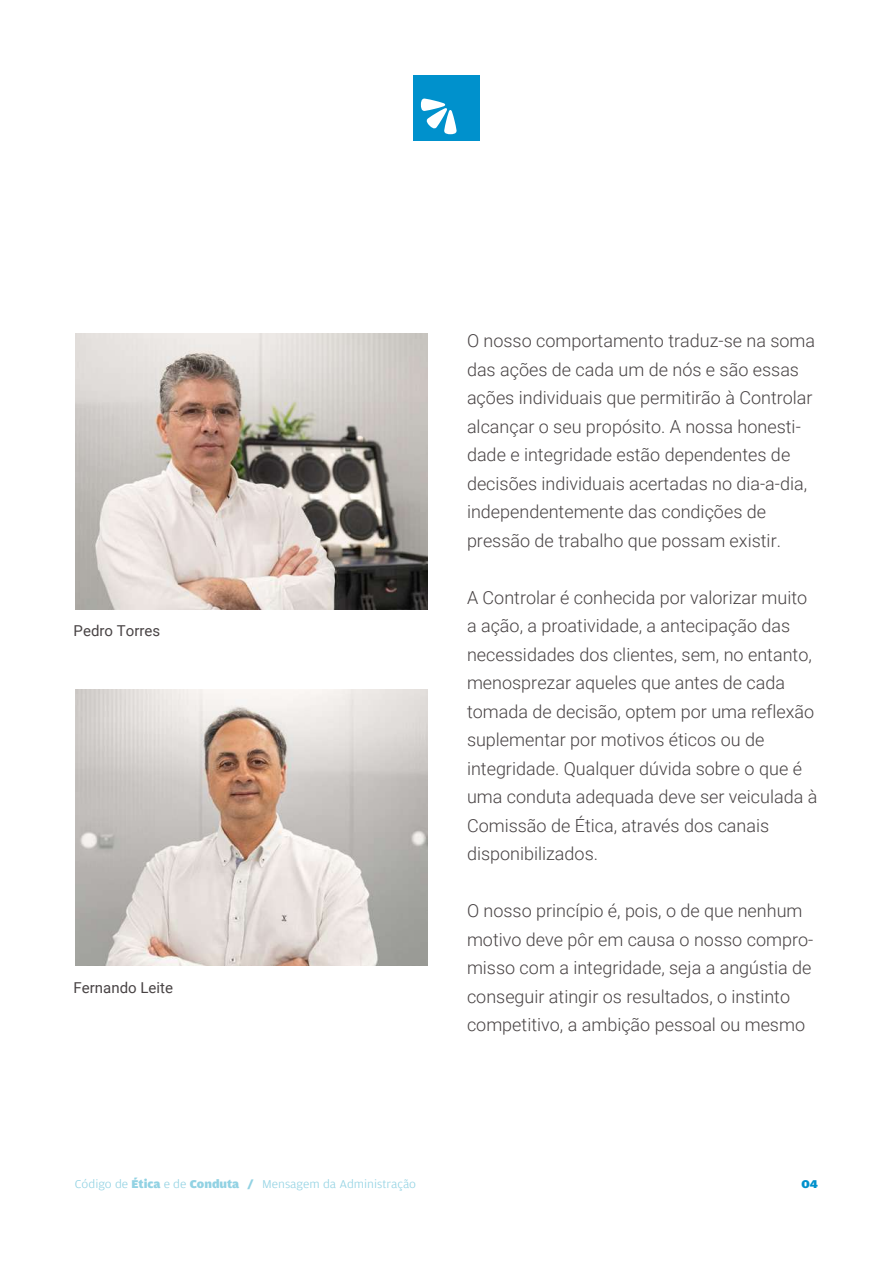
<style>
.page{position:relative;width:893px;height:1263px;background:#fff}
.page>*{position:absolute;margin:0;border:0;box-sizing:border-box;transform-origin:0 0}
.t1{font:300 18px/28.5px "Roboto";color:#484344}
.t2{font:15px "Roboto";color:#484344}
.t3{font:300 12px "Amplitude Wide";color:#92d2e3}
.t4{font:900 12px "Amplitude Wide";color:#0091cc}
.s1{font-weight:900}
</style>
<div class="page">
<img style="left:75px;top:334px;width:353px;height:276px">
<img style="left:75px;top:689px;width:353px;height:276px">
<div style="left:413px;top:75px;width:67px;height:66px;background:#0091cc"></div>
<svg style="left:421px;top:98px;width:36px;height:36px"></svg>
<p class="t2" style="left:74px;top:621px;width:88px">Pedro Torres</p>
<p class="t2" style="left:74px;top:977px;width:101px">Fernando Leite</p>
<p class="t1" style="left:467px;top:326px;width:350px">O nosso comportamento traduz-se na soma das ações de cada um de nós e são essas ações individuais que permitirão à Controlar alcançar o seu propósito. A nossa honesti&shy;dade e integridade estão dependentes de decisões individuais acertadas no dia-a-dia, independentemente das condições de pressão de trabalho que possam existir.</p>
<p class="t1" style="left:467px;top:582px;width:352px">A Controlar é conhecida por valorizar muito a ação, a proatividade, a antecipação das necessidades dos clientes, sem, no entanto, menosprezar aqueles que antes de cada tomada de decisão, optem por uma reflexão suplementar por motivos éticos ou de integridade. Qualquer dúvida sobre o que é uma conduta adequada deve ser veiculada à Comissão de Ética, através dos canais disponibilizados.</p>
<p class="t1" style="left:467px;top:896px;width:348px">O nosso princípio é, pois, o de que nenhum motivo deve pôr em causa o nosso compro&shy;misso com a integridade, seja a angústia de conseguir atingir os resultados, o instinto competitivo, a ambição pessoal ou mesmo</p>
<p class="t3" style="left:75px;top:1177px;width:343px">Código de <span class="s1">Ética</span> e de <span class="s1">Conduta /</span> Mensagem da Administração</p>
<p class="t4" style="left:801px;top:1177px;width:18px">04</p>
</div>
